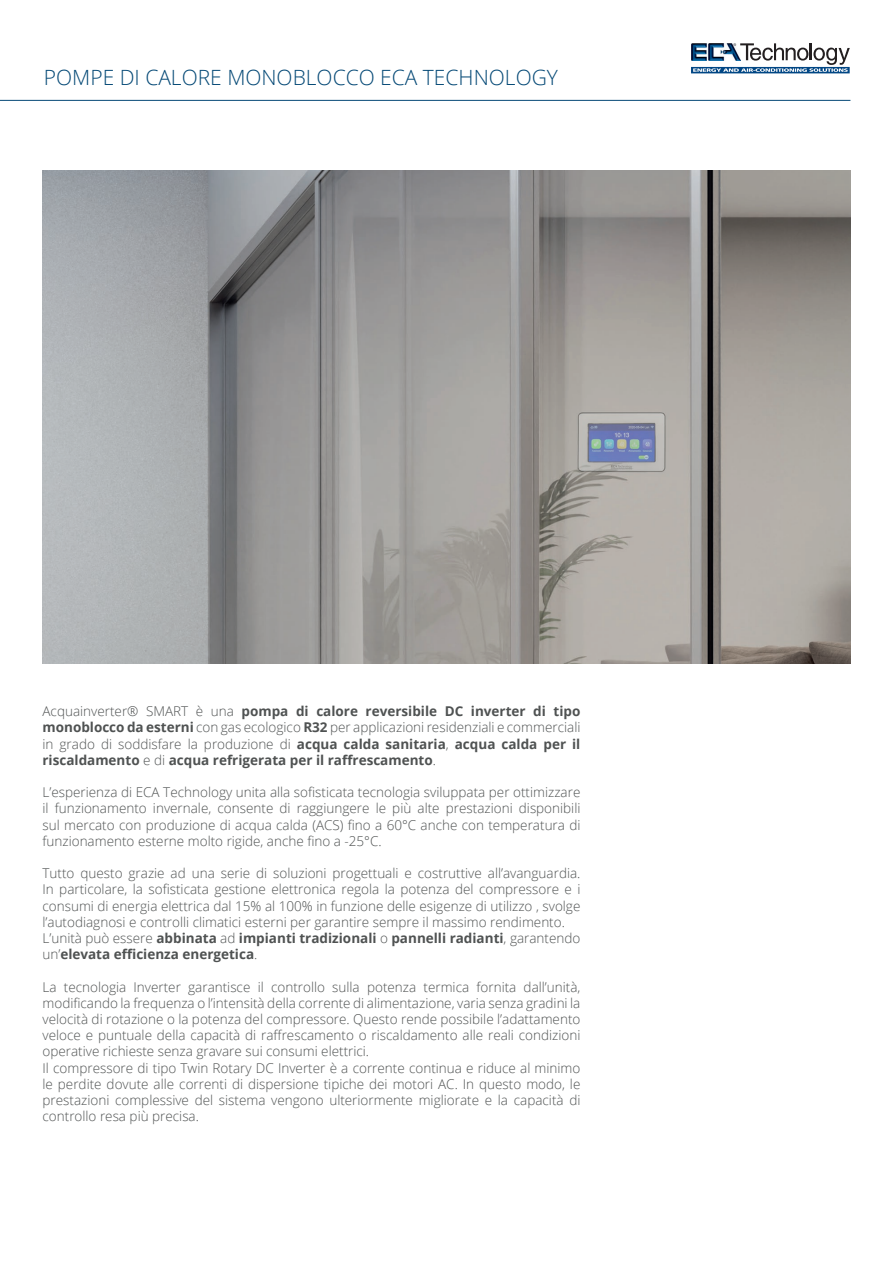
<style>
.page{position:relative;width:893px;height:1263px;background:#fff}
.page>*{position:absolute;margin:0;border:0;box-sizing:border-box;transform-origin:0 0}
.t1{font:300 21px "Open Sans";color:#054976}
.t2{font:300 13.5px/16.2px "Open Sans";color:#4f5252}
.t3{font:700 13.5px/16.2px "Open Sans";color:#4f5252;text-align:justify}
.s1{font-weight:300}
.s2{font-weight:700}
</style>
<div class="page">
<hr style="left:0;top:100px;width:850px;height:1px;background:#054976">
<svg style="left:691px;top:43px;width:159px;height:30px"></svg>
<img style="left:43px;top:171px;width:807px;height:492px">
<h1 class="t1" style="left:44px;top:63px;width:515px">POMPE DI CALORE MONOBLOCCO ECA TECHNOLOGY</h1>
<p class="t3" style="left:43px;top:703px;width:539px"><span class="s1">Acquainverter® SMART è una</span> pompa di calore reversibile DC inverter di tipo monoblocco da esterni <span class="s1">con gas ecologico</span> R32 <span class="s1">per applicazioni residenziali e commerciali in grado di soddisfare la produzione di</span> acqua calda sanitaria<span class="s1">,</span> acqua calda per il riscaldamento <span class="s1">e di</span> acqua refrigerata per il raffrescamento<span class="s1">.</span></p>
<p class="t2" style="left:43px;top:784px;width:539px;text-align:justify">L’esperienza di ECA Technology unita alla sofisticata tecnologia sviluppata per ottimizzare il funzionamento invernale, consente di raggiungere le più alte prestazioni disponibili sul mercato con produzione di acqua calda (ACS) fino a 60°C anche con temperatura di funzionamento esterne molto rigide, anche fino a -25°C.</p>
<p class="t2" style="left:43px;top:865px;width:539px">Tutto questo grazie ad una serie di soluzioni progettuali e costruttive all’avanguardia.<br>In particolare, la sofisticata gestione elettronica regola la potenza del compressore e i consumi di energia elettrica dal 15% al 100% in funzione delle esigenze di utilizzo , svolge l’autodiagnosi e controlli climatici esterni per garantire sempre il massimo rendimento.<br>L’unità può essere <span class="s2">abbinata</span> ad <span class="s2">impianti tradizionali</span> o <span class="s2">pannelli radianti</span>, garantendo un’<span class="s2">elevata efficienza energetica</span>.</p>
<p class="t2" style="left:43px;top:978px;width:539px">La tecnologia Inverter garantisce il controllo sulla potenza termica fornita dall’unità, modificando la frequenza o l’intensità della corrente di alimentazione, varia senza gradini la velocità di rotazione o la potenza del compressore. Questo rende possibile l’adattamento veloce e puntuale della capacità di raffrescamento o riscaldamento alle reali condizioni operative richieste senza gravare sui consumi elettrici.<br>Il compressore di tipo Twin Rotary DC Inverter è a corrente continua e riduce al minimo le perdite dovute alle correnti di dispersione tipiche dei motori AC. In questo modo, le prestazioni complessive del sistema vengono ulteriormente migliorate e la capacità di controllo resa più precisa.</p>
</div>
